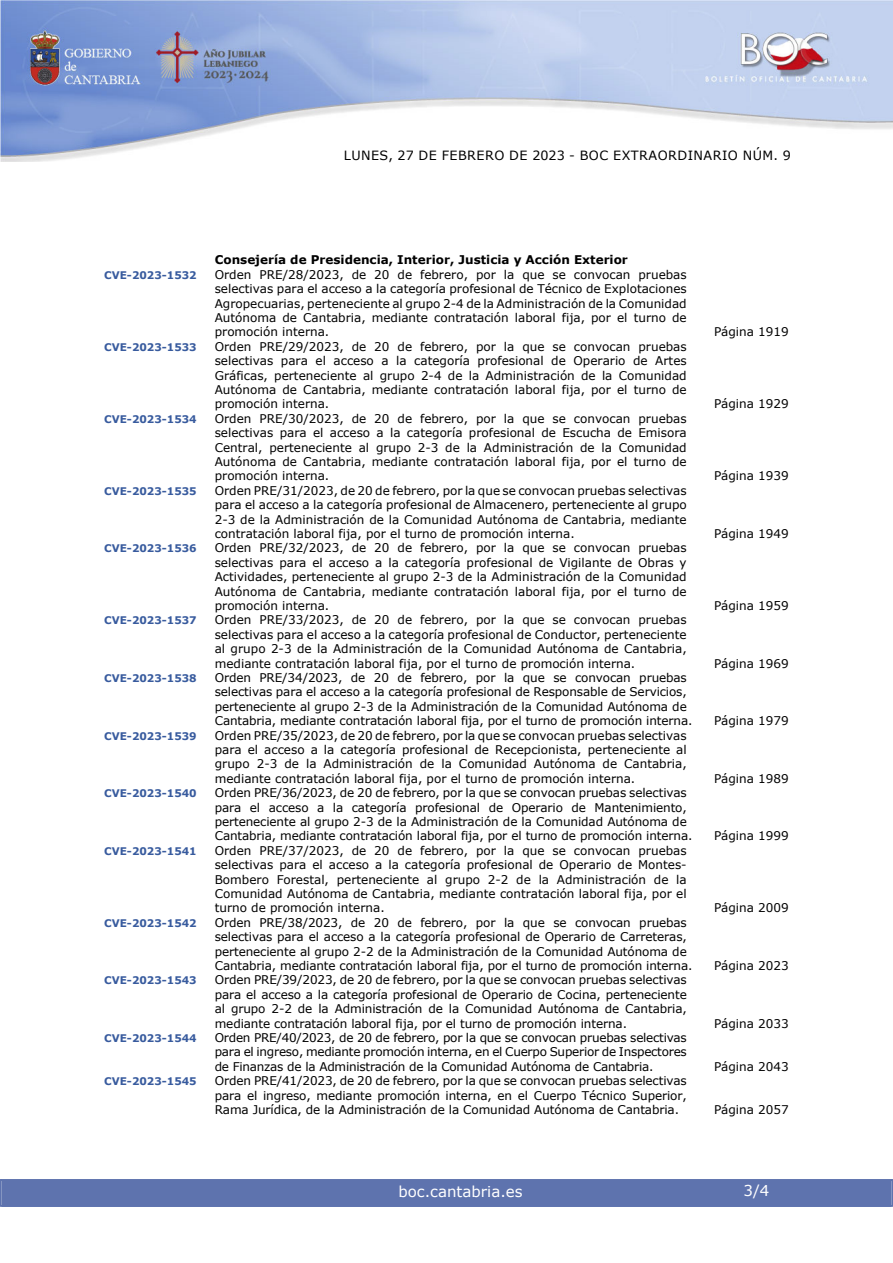
<style>
.page{position:relative;width:893px;height:1263px;background:#fff}
.page>*{position:absolute;margin:0;border:0;box-sizing:border-box;transform-origin:0 0}
.t1{font:15px "Verdana";color:#fff}
.t2{font:12.75px "Verdana";letter-spacing:.035em;color:#000}
.indice_4{font:12px/14.4px "Verdana";letter-spacing:-.01em;color:#000;text-align:justify}
.indice_3{font:700 12px "Verdana";color:#000}
.indice_4-2{font:700 10.5px "Verdana";color:#385b9e}
</style>
<div class="page">
<img style="left:0;top:0;width:893px;height:161px">
<div style="left:2px;top:1180px;width:889px;height:27px;background:#5e73ae"></div>
<div style="left:0;top:1179px;width:893px;height:28px;border:2px solid #5e73ae"></div>
<p class="t2" style="left:344px;top:147px;width:448px">LUNES, 27 DE FEBRERO DE 2023 - BOC EXTRAORDINARIO NÚM. 9</p>
<h4 class="indice_3" style="left:215px;top:251px;width:415px">Consejería de Presidencia, Interior, Justicia y Acción Exterior</h4>
<p class="indice_4-2" style="left:104px;top:267px;width:94px">CVE-2023-1532</p>
<p class="indice_4" style="left:215px;top:267px;width:473px">Orden PRE/28/2023, de 20 de febrero, por la que se convocan pruebas selectivas para el acceso a la categoría profesional de Técnico de Explotaciones Agropecuarias, perteneciente al grupo 2-4 de la Administración de la Comunidad Autónoma de Cantabria, mediante contratación laboral fija, por el turno de promoción interna.</p>
<p class="indice_4-2" style="left:104px;top:339px;width:94px">CVE-2023-1533</p>
<p class="indice_4" style="left:215px;top:339px;width:473px">Orden PRE/29/2023, de 20 de febrero, por la que se convocan pruebas selectivas para el acceso a la categoría profesional de Operario de Artes Gráficas, perteneciente al grupo 2-4 de la Administración de la Comunidad Autónoma de Cantabria, mediante contratación laboral fija, por el turno de promoción interna.</p>
<p class="indice_4-2" style="left:104px;top:411px;width:94px">CVE-2023-1534</p>
<p class="indice_4" style="left:215px;top:411px;width:473px">Orden PRE/30/2023, de 20 de febrero, por la que se convocan pruebas selectivas para el acceso a la categoría profesional de Escucha de Emisora Central, perteneciente al grupo 2-3 de la Administración de la Comunidad Autónoma de Cantabria, mediante contratación laboral fija, por el turno de promoción interna.</p>
<p class="indice_4-2" style="left:104px;top:483px;width:94px">CVE-2023-1535</p>
<p class="indice_4" style="left:215px;top:483px;width:473px">Orden PRE/31/2023, de 20 de febrero, por la que se convocan pruebas selectivas para el acceso a la categoría profesional de Almacenero, perteneciente al grupo 2-3 de la Administración de la Comunidad Autónoma de Cantabria, mediante contratación laboral fija, por el turno de promoción interna.</p>
<p class="indice_4-2" style="left:104px;top:541px;width:94px">CVE-2023-1536</p>
<p class="indice_4" style="left:215px;top:541px;width:473px">Orden PRE/32/2023, de 20 de febrero, por la que se convocan pruebas selectivas para el acceso a la categoría profesional de Vigilante de Obras y Actividades, perteneciente al grupo 2-3 de la Administración de la Comunidad Autónoma de Cantabria, mediante contratación laboral fija, por el turno de promoción interna.</p>
<p class="indice_4-2" style="left:104px;top:613px;width:94px">CVE-2023-1537</p>
<p class="indice_4" style="left:215px;top:613px;width:473px">Orden PRE/33/2023, de 20 de febrero, por la que se convocan pruebas selectivas para el acceso a la categoría profesional de Conductor, perteneciente al grupo 2-3 de la Administración de la Comunidad Autónoma de Cantabria, mediante contratación laboral fija, por el turno de promoción interna.</p>
<p class="indice_4-2" style="left:104px;top:671px;width:94px">CVE-2023-1538</p>
<p class="indice_4" style="left:215px;top:670px;width:479px;text-align:left">Orden PRE/34/2023, de 20 de febrero, por la que se convocan pruebas selectivas para el acceso a la categoría profesional de Responsable de Servicios, perteneciente al grupo 2-3 de la Administración de la Comunidad Autónoma de Cantabria, mediante contratación laboral fija, por el turno de promoción interna.</p>
<p class="indice_4-2" style="left:104px;top:728px;width:94px">CVE-2023-1539</p>
<p class="indice_4" style="left:215px;top:728px;width:473px">Orden PRE/35/2023, de 20 de febrero, por la que se convocan pruebas selectivas para el acceso a la categoría profesional de Recepcionista, perteneciente al grupo 2-3 de la Administración de la Comunidad Autónoma de Cantabria, mediante contratación laboral fija, por el turno de promoción interna.</p>
<p class="indice_4-2" style="left:104px;top:786px;width:94px">CVE-2023-1540</p>
<p class="indice_4" style="left:215px;top:785px;width:479px;text-align:left">Orden PRE/36/2023, de 20 de febrero, por la que se convocan pruebas selectivas para el acceso a la categoría profesional de Operario de Mantenimiento, perteneciente al grupo 2-3 de la Administración de la Comunidad Autónoma de Cantabria, mediante contratación laboral fija, por el turno de promoción interna.</p>
<p class="indice_4-2" style="left:104px;top:843px;width:94px">CVE-2023-1541</p>
<p class="indice_4" style="left:215px;top:843px;width:473px">Orden PRE/37/2023, de 20 de febrero, por la que se convocan pruebas selectivas para el acceso a la categoría profesional de Operario de Montes-Bombero Forestal, perteneciente al grupo 2-2 de la Administración de la Comunidad Autónoma de Cantabria, mediante contratación laboral fija, por el turno de promoción interna.</p>
<p class="indice_4-2" style="left:104px;top:915px;width:94px">CVE-2023-1542</p>
<p class="indice_4" style="left:215px;top:915px;width:479px;text-align:left">Orden PRE/38/2023, de 20 de febrero, por la que se convocan pruebas selectivas para el acceso a la categoría profesional de Operario de Carreteras, perteneciente al grupo 2-2 de la Administración de la Comunidad Autónoma de Cantabria, mediante contratación laboral fija, por el turno de promoción interna.</p>
<p class="indice_4-2" style="left:104px;top:973px;width:94px">CVE-2023-1543</p>
<p class="indice_4" style="left:215px;top:973px;width:474px">Orden PRE/39/2023, de 20 de febrero, por la que se convocan pruebas selectivas para el acceso a la categoría profesional de Operario de Cocina, perteneciente al grupo 2-2 de la Administración de la Comunidad Autónoma de Cantabria, mediante contratación laboral fija, por el turno de promoción interna.</p>
<p class="indice_4-2" style="left:104px;top:1031px;width:94px">CVE-2023-1544</p>
<p class="indice_4" style="left:215px;top:1030px;width:474px">Orden PRE/40/2023, de 20 de febrero, por la que se convocan pruebas selectivas para el ingreso, mediante promoción interna, en el Cuerpo Superior de Inspectores de Finanzas de la Administración de la Comunidad Autónoma de Cantabria.</p>
<p class="indice_4-2" style="left:104px;top:1074px;width:94px">CVE-2023-1545</p>
<p class="indice_4" style="left:215px;top:1073px;width:474px">Orden PRE/41/2023, de 20 de febrero, por la que se convocan pruebas selectivas para el ingreso, mediante promoción interna, en el Cuerpo Técnico Superior, Rama Jurídica, de la Administración de la Comunidad Autónoma de Cantabria.</p>
<p class="indice_4" style="left:714px;top:325px;width:76px">Página 1919</p>
<p class="indice_4" style="left:714px;top:397px;width:76px">Página 1929</p>
<p class="indice_4" style="left:714px;top:469px;width:76px">Página 1939</p>
<p class="indice_4" style="left:714px;top:526px;width:76px">Página 1949</p>
<p class="indice_4" style="left:714px;top:598px;width:76px">Página 1959</p>
<p class="indice_4" style="left:714px;top:656px;width:76px">Página 1969</p>
<p class="indice_4" style="left:714px;top:713px;width:76px">Página 1979</p>
<p class="indice_4" style="left:714px;top:771px;width:76px">Página 1989</p>
<p class="indice_4" style="left:714px;top:829px;width:76px">Página 1999</p>
<p class="indice_4" style="left:714px;top:901px;width:76px">Página 2009</p>
<p class="indice_4" style="left:714px;top:958px;width:76px">Página 2023</p>
<p class="indice_4" style="left:714px;top:1016px;width:76px">Página 2033</p>
<p class="indice_4" style="left:714px;top:1059px;width:76px">Página 2043</p>
<p class="indice_4" style="left:714px;top:1102px;width:76px">Página 2057</p>
<p class="t1" style="left:398px;top:1181px;width:126px">boc.cantabria.es</p>
<p class="t1" style="left:744px;top:1180px;width:27px">3/4</p>
</div>
